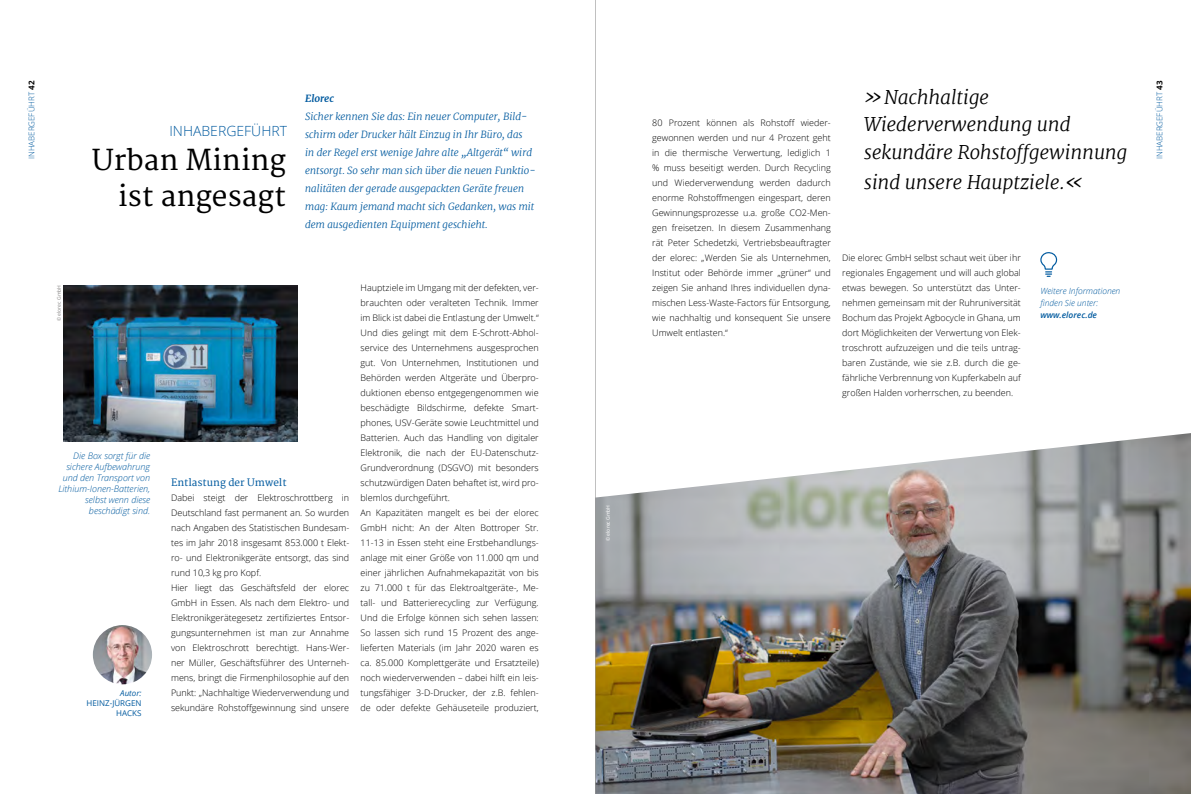
<style>
.page{position:relative;width:1191px;height:794px;background:#fff}
.page>*{position:absolute;margin:0;border:0;box-sizing:border-box;transform-origin:0 0}
.t1{font:28px/36px "Merriweather";color:#000;text-align:right}
.t2{font:italic 300 19px/27.6px "Merriweather";color:#000}
.t3{font:300 14px "Open Sans";color:#005a9f}
.t4{font:italic 300 10px/18px "Merriweather";color:#005a9f}
.t5{font:10px "Merriweather";color:#005a9f}
.t6{font:italic 700 10px "Merriweather";color:#005a9f}
.t7{font:300 9px/15px "Open Sans";color:#000}
.t8{font:italic 300 9px/11px "Open Sans";color:#005a9f;text-align:right}
.t9{font:italic 300 8.5px/12px "Open Sans";color:#005a9f}
.t10{font:italic 600 8.5px "Open Sans";color:#005a9f}
.t11{font:300 8px "Open Sans";color:#005a9f}
.t12{font:8px/10px "Open Sans";color:#005a9f;text-align:right}
.t13{font:italic 8px "Open Sans";color:#005a9f}
.t14{font:5px "Open Sans";color:#858382}
.t15{font:5px "Open Sans";color:#fff}
.s1{font-weight:700;color:#000}
.s2{font-size:21.6px}
</style>
<div class="page">
<img style="left:596px;top:433px;width:595px;height:361px">
<img style="left:93px;top:625px;width:59px;height:59px;border-radius:30px">
<img style="left:63px;top:285px;width:234px;height:156px">
<svg style="left:1040px;top:252px;width:17px;height:25px"></svg>
<hr style="left:595px;top:0;width:1px;height:794px;background:#000">
<p class="t11" style="left:26px;top:159px;width:80px;rotate:-90deg">INHABERGEFÜHRT <span class="s1">42</span></p>
<p class="t11" style="left:1154px;top:159px;width:80px;rotate:-90deg">INHABERGEFÜHRT <span class="s1">43</span></p>
<h2 class="t2" style="left:864px;top:83px;width:265px"><span class="s2">»</span>Nachhaltige<br>Wiederverwendung und sekundäre Rohstoffgewinnung</h2>
<h2 class="t2" style="left:864px;top:168px;width:222px">sind unsere Hauptziele.<span class="s2">«</span></h2>
<p class="t6" style="left:305px;top:91px;width:30px">Elorec</p>
<p class="t4" style="left:305px;top:107px;width:232px">Sicher kennen Sie das: Ein neuer Computer, Bild&shy;schirm oder Drucker hält Einzug in Ihr Büro, das<br>in der Regel erst wenige Jahre alte „Altgerät“ wird entsorgt. So sehr man sich über die neuen Funktio&shy;nalitäten der gerade ausgepackten Geräte freuen mag: Kaum jemand macht sich Gedanken, was mit dem ausgedienten Equipment geschieht.</p>
<p class="t7" style="left:652px;top:115px;width:180px;text-align:justify">80 Prozent können als Rohstoff wieder&shy;gewonnen werden und nur 4 Prozent geht in die thermische Verwertung, lediglich 1 % muss beseitigt werden. Durch Recycling und Wiederverwendung werden dadurch enorme Rohstoffmengen eingespart, deren Gewinnungsprozesse u.a. große CO2-Men&shy;gen freisetzen. In diesem Zusammenhang rät Peter Schedetzki, Vertriebsbeauftragter der elorec: „Werden Sie als Unternehmen, Institut oder Behörde immer „grüner“ und zeigen Sie anhand Ihres individuellen dyna&shy;mischen Less-Waste-Factors für Entsorgung, wie nachhaltig und konsequent Sie unsere Umwelt entlasten.“</p>
<h3 class="t3" style="left:169px;top:121px;width:119px">INHABERGEFÜHRT</h3>
<h1 class="t1" style="left:92px;top:144px;width:195px">Urban Mining ist angesagt</h1>
<p class="t7" style="left:842px;top:250px;width:180px;text-align:justify">Die elorec GmbH selbst schaut weit über ihr regionales Engagement und will auch global etwas bewegen. So unterstützt das Unter&shy;nehmen gemeinsam mit der Ruhruniversität Bochum das Projekt Agbocycle in Ghana, um dort Möglichkeiten der Verwertung von Elek&shy;troschrott aufzuzeigen und die teils untrag&shy;baren Zustände, wie sie z.B. durch die ge&shy;fährliche Verbrennung von Kupferkabeln auf großen Halden vorherrschen, zu beenden.</p>
<p class="t7" style="left:360px;top:280px;width:180px">Hauptziele im Umgang mit der defekten, ver&shy;brauchten oder veralteten Technik. Immer im Blick ist dabei die Entlastung der Umwelt.“ Und dies gelingt mit dem E-Schrott-Abhol&shy;service des Unternehmens ausgesprochen gut. Von Unternehmen, Institutionen und Behörden werden Altgeräte und Überpro&shy;duktionen ebenso entgegengenommen wie beschädigte Bildschirme, defekte Smart&shy;phones, USV-Geräte sowie Leuchtmittel und Batterien. Auch das Handling von digitaler Elektronik, die nach der EU-Datenschutz-Grundverordnung (DSGVO) mit besonders schutzwürdigen Daten behaftet ist, wird pro&shy;blemlos durchgeführt.<br>An Kapazitäten mangelt es bei der elorec GmbH nicht: An der Alten Bottroper Str.<br>11-13 in Essen steht eine Erstbehandlungs&shy;anlage mit einer Größe von 11.000 qm und einer jährlichen Aufnahmekapazität von bis zu 71.000 t für das Elektroaltgeräte-, Me&shy;tall- und Batterierecycling zur Verfügung.<br>Und die Erfolge können sich sehen lassen:<br>So lassen sich rund 15 Prozent des ange&shy;lieferten Materials (im Jahr 2020 waren es ca. 85.000 Komplettgeräte und Ersatzteile) noch wiederverwenden – dabei hilft ein leis&shy;tungsfähiger 3-D-Drucker, der z.B. fehlen&shy;de oder defekte Gehäuseteile produziert,</p>
<p class="t14" style="left:55px;top:321px;width:38px;rotate:-90deg">© elorec GmbH</p>
<p class="t9" style="left:1040px;top:284px;width:81px">Weitere Informationen finden Sie unter:</p>
<p class="t10" style="left:1040px;top:309px;width:58px">www.elorec.de</p>
<p class="t8" style="left:58px;top:450px;width:93px">Die Box sorgt für die sichere Aufbewahrung und den Transport von<br>Lithium-Ionen-Batterien, selbst wenn diese beschädigt sind.</p>
<p class="t5" style="left:171px;top:477px;width:117px">Entlastung der Umwelt</p>
<p class="t7" style="left:171px;top:490px;width:180px">Dabei steigt der Elektroschrottberg in Deutschland fast permanent an. So wurden nach Angaben des Statistischen Bundesam&shy;tes im Jahr 2018 insgesamt 853.000 t Elekt&shy;ro- und Elektronikgeräte entsorgt, das sind rund 10,3 kg pro Kopf.<br>Hier liegt das Geschäftsfeld der elorec GmbH in Essen. Als nach dem Elektro- und Elektronikgerätegesetz zertifiziertes Entsor&shy;gungsunternehmen ist man zur Annahme von Elektroschrott berechtigt. Hans-Wer&shy;ner Müller, Geschäftsführer des Unterneh&shy;mens, bringt die Firmenphilosophie auf den Punkt: „Nachhaltige Wiederverwendung und sekundäre Rohstoffgewinnung sind unsere</p>
<p class="t15" style="left:604px;top:541px;width:38px;rotate:-90deg">© elorec GmbH</p>
<p class="t13" style="left:120px;top:688px;width:23px">Autor:</p>
<p class="t12" style="left:87px;top:698px;width:56px">HEINZ-JÜRGEN<br>HACKS</p>
</div>
